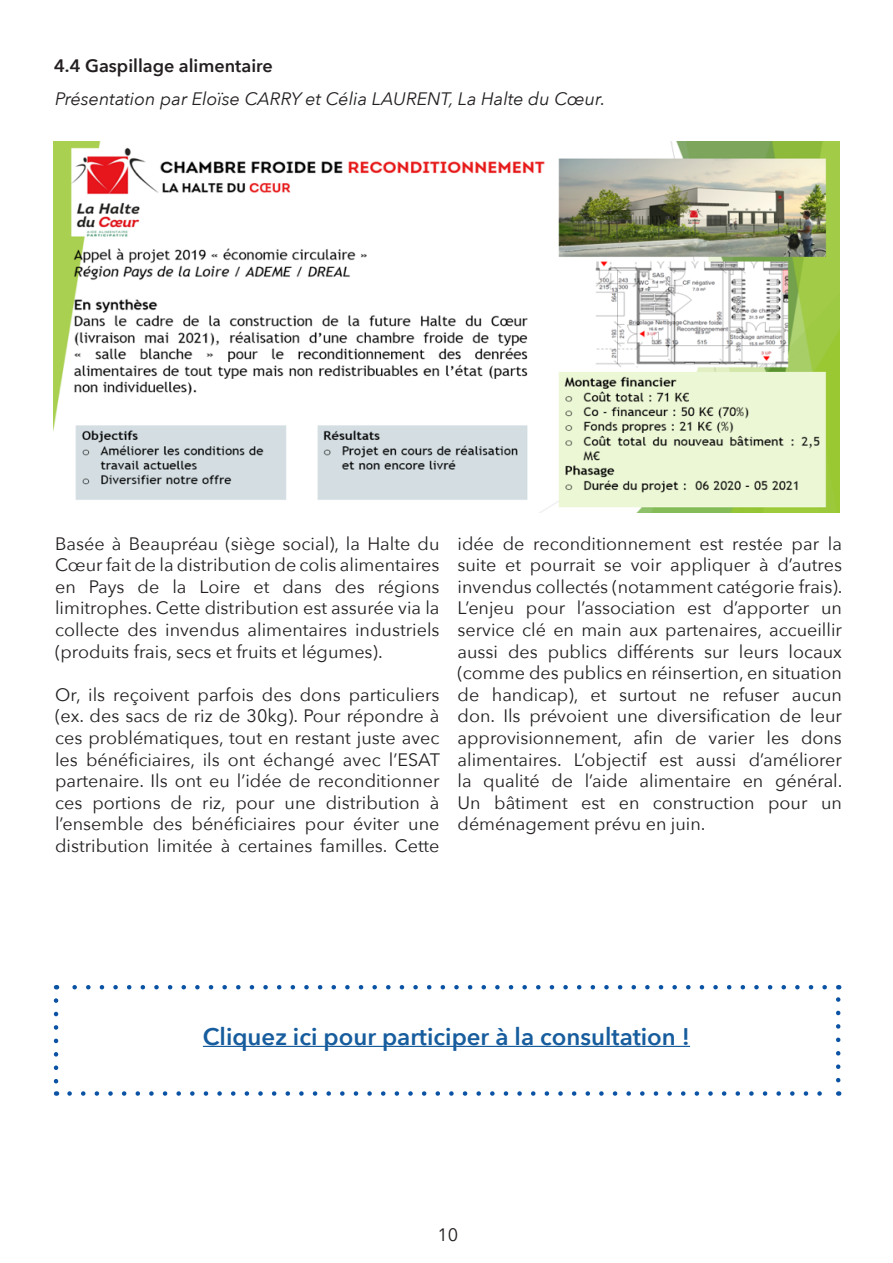
<style>
.page{position:relative;width:893px;height:1263px;background:#fff}
.page>*{position:absolute;margin:0;border:0;box-sizing:border-box;transform-origin:0 0}
.t1{font:600 24px "Avenir Next";color:#175d9e}
.t2{font:18px/21.6px "Avenir Next";color:#231f20;text-align:justify}
.t3{font:italic 18px "Avenir Next";color:#231f20}
.t4{font:600 18px "Avenir Next";color:#231f20}
</style>
<div class="page">
<hr style="left:203px;top:1046px;width:487px;height:1px;background:#175d9e">
<img style="left:53px;top:142px;width:787px;height:370px">
<svg style="left:70px;top:1091px;width:752px;height:5px"></svg>
<svg style="left:72px;top:985px;width:753px;height:4px"></svg>
<svg style="left:54px;top:1000px;width:4px;height:96px"></svg>
<svg style="left:836px;top:985px;width:4px;height:95px"></svg>
<p class="t4" style="left:54px;top:50px;width:220px">4.4 Gaspillage alimentaire</p>
<p class="t3" style="left:55px;top:84px;width:552px">Présentation par Eloïse CARRY et Célia LAURENT, La Halte du Cœur.</p>
<p class="t2" style="left:55px;top:532px;width:386px">Basée à Beaupréau (siège social), la Halte du Cœur fait de la distribution de colis alimentaires en Pays de la Loire et dans des régions limitrophes. Cette distribution est assurée via la collecte des invendus alimentaires industriels (produits frais, secs et fruits et légumes).</p>
<p class="t2" style="left:55px;top:683px;width:386px">Or, ils reçoivent parfois des dons particuliers (ex. des sacs de riz de 30kg). Pour répondre à ces problématiques, tout en restant juste avec les bénéficiaires, ils ont échangé avec l’ESAT partenaire. Ils ont eu l’idée de reconditionner ces portions de riz, pour une distribution à l’ensemble des bénéficiaires pour éviter une distribution limitée à certaines familles. Cette</p>
<p class="t2" style="left:458px;top:532px;width:386px">idée de reconditionnement est restée par la suite et pourrait se voir appliquer à d’autres invendus collectés (notamment catégorie frais).</p>
<p class="t2" style="left:458px;top:596px;width:386px">L’enjeu pour l’association est d’apporter un service clé en main aux partenaires, accueillir aussi des publics différents sur leurs locaux (comme des publics en réinsertion, en situation de handicap), et surtout ne refuser aucun don. Ils prévoient une diversification de leur approvisionnement, afin de varier les dons alimentaires. L’objectif est aussi d’améliorer la qualité de l’aide alimentaire en général.<br>Un bâtiment est en construction pour un déménagement prévu en juin.</p>
<p class="t1" style="left:203px;top:1016px;width:489px">Cliquez ici pour participer à la consultation !</p>
<p class="t2" style="left:438px;top:1223px;width:22px">10</p>
</div>
